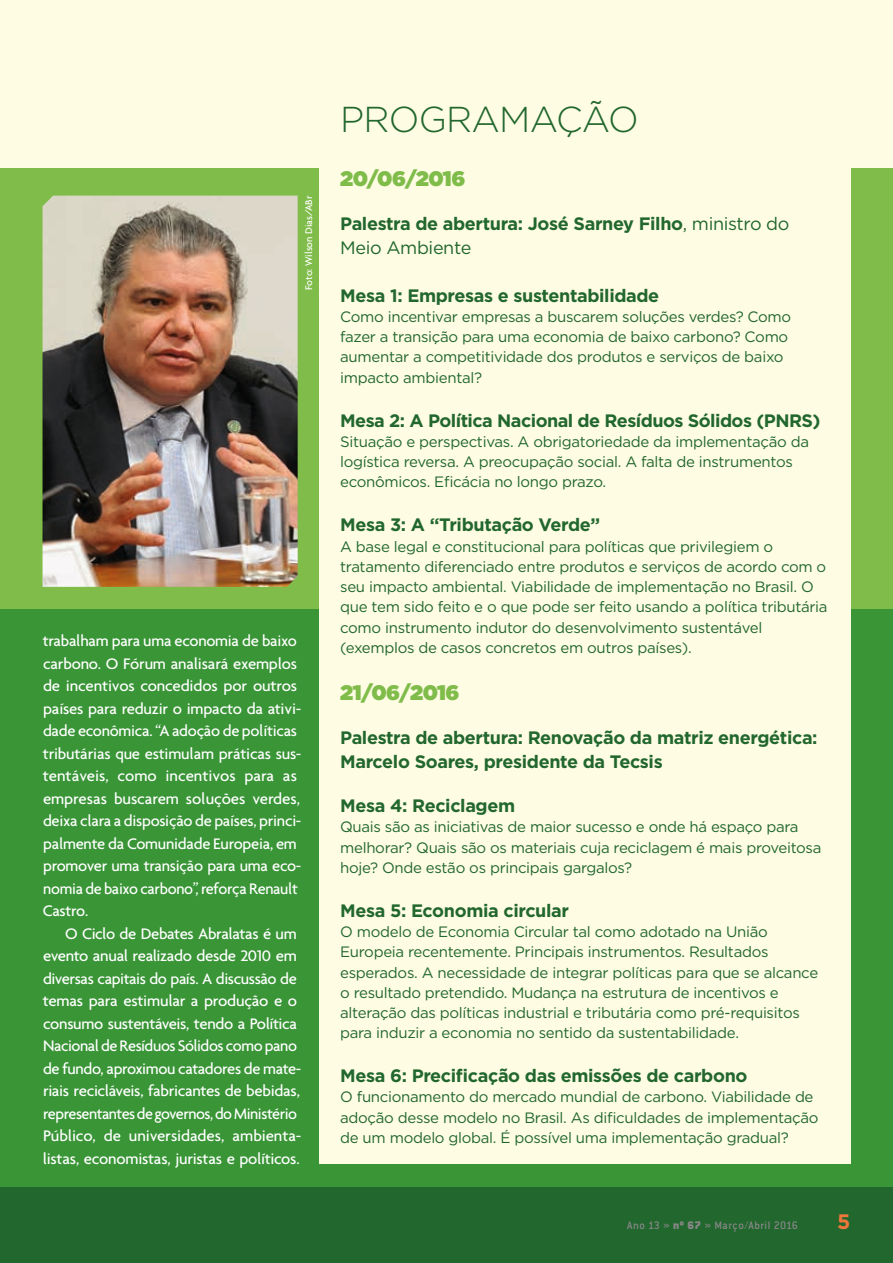
<style>
.page{position:relative;width:893px;height:1263px;background:#fffce4}
.page>*{position:absolute;margin:0;border:0;box-sizing:border-box;transform-origin:0 0}
.t1{font:300 36px "Gotham";letter-spacing:-.02em;color:#21672e}
.t2{font:900 21px "Gotham";letter-spacing:-.02em;color:#7fbc4a}
.t3{font:700 21px "Gotham";color:#ee763b}
.t4{font:700 18px/23.9px "Gotham";letter-spacing:-.02em;color:#21672e}
.t5{font:500 16.5px/22.5px "Agenda";letter-spacing:-.015em;color:#fff}
.t6{font:15px/20.2px "Gotham";letter-spacing:-.02em;color:#21672e}
.t7{font:500 12px "Conduit ITC Std";letter-spacing:.04em;color:#878787}
.t8{font:500 10.5px "Agenda";color:#fff}
.s1{font-weight:400}
.s2{font-weight:900}
</style>
<div class="page">
<div style="left:0;top:1186px;width:893px;height:77px;background:#21672e"></div>
<div style="left:0;top:608px;width:893px;height:578px;background:#399536"></div>
<div style="left:0;top:168px;width:893px;height:440px;background:#7fbc4a"></div>
<div style="left:319px;top:106px;width:531px;height:1058px;background:#fffce4"></div>
<img style="left:43px;top:196px;width:255px;height:391px">
<p class="t8" style="left:303px;top:290px;width:96px;rotate:-90deg">Foto: Wilson Dias/ABr</p>
<p class="t5" style="left:43px;top:629px;width:260px">trabalham para uma economia de baixo carbono. O Fórum analisará exemplos de incentivos concedidos por outros países para reduzir o impacto da ativi&shy;dade econômica. “A adoção de políticas tributárias que estimulam práticas sus&shy;tentáveis, como incentivos para as empresas buscarem soluções verdes, deixa clara a disposição de países, princi&shy;palmente da Comunidade Europeia, em promover uma transição para uma eco&shy;nomia de baixo carbono”, reforça Renault Castro.</p>
<p class="t5" style="left:43px;top:922px;width:260px;text-indent:22px">O Ciclo de Debates Abralatas é um evento anual realizado desde 2010 em diversas capitais do país. A discussão de temas para estimular a produção e o consumo sustentáveis, tendo a Política Nacional de Resíduos Sólidos como pano de fundo, aproximou catadores de mate&shy;riais recicláveis, fabricantes de bebidas, representantes de governos, do Ministério Público, de universidades, ambienta&shy;listas, economistas, juristas e políticos.</p>
<h1 class="t1" style="left:340px;top:96px;width:300px">PROGRAMAÇÃO</h1>
<h2 class="t2" style="left:340px;top:164px;width:127px">20/06/2016</h2>
<p class="t4" style="left:340px;top:212px;width:451px">Palestra de abertura: José Sarney Filho<span class="s1">, ministro do<br>Meio Ambiente</span></p>
<p class="t4" style="left:340px;top:283px;width:321px">Mesa 1: Empresas e sustentabilidade</p>
<p class="t6" style="left:340px;top:306px;width:453px">Como incentivar empresas a buscarem soluções verdes? Como fazer a transição para uma economia de baixo carbono? Como aumentar a competitividade dos produtos e serviços de baixo impacto ambiental?</p>
<p class="t4" style="left:340px;top:408px;width:482px">Mesa 2: A Política Nacional de Resíduos Sólidos (PNRS)</p>
<p class="t6" style="left:340px;top:431px;width:470px">Situação e perspectivas. A obrigatoriedade da implementação da logística reversa. A preocupação social. A falta de instrumentos econômicos. Eficácia no longo prazo.</p>
<p class="t4" style="left:340px;top:513px;width:262px">Mesa 3: A “Tributação Verde”</p>
<p class="t6" style="left:340px;top:536px;width:489px">A base legal e constitucional para políticas que privilegiem o tratamento diferenciado entre produtos e serviços de acordo com o seu impacto ambiental. Viabilidade de implementação no Brasil. O que tem sido feito e o que pode ser feito usando a política tributária como instrumento indutor do desenvolvimento sustentável (exemplos de casos concretos em outros países).</p>
<h2 class="t2" style="left:340px;top:678px;width:121px">21/06/2016</h2>
<p class="t4" style="left:340px;top:726px;width:479px">Palestra de abertura: Renovação da matriz energética:<br>Marcelo Soares, presidente da Tecsis</p>
<p class="t4" style="left:340px;top:794px;width:176px">Mesa 4: Reciclagem</p>
<p class="t6" style="left:340px;top:817px;width:483px">Quais são as iniciativas de maior sucesso e onde há espaço para melhorar? Quais são os materiais cuja reciclagem é mais proveitosa hoje? Onde estão os principais gargalos?</p>
<p class="t4" style="left:340px;top:898px;width:230px">Mesa 5: Economia circular</p>
<p class="t6" style="left:340px;top:921px;width:480px">O modelo de Economia Circular tal como adotado na União Europeia recentemente. Principais instrumentos. Resultados esperados. A necessidade de integrar políticas para que se alcance o resultado pretendido. Mudança na estrutura de incentivos e alteração das políticas industrial e tributária como pré-requisitos para induzir a economia no sentido da sustentabilidade.</p>
<p class="t4" style="left:340px;top:1064px;width:409px">Mesa 6: Precificação das emissões de carbono</p>
<p class="t6" style="left:340px;top:1087px;width:480px">O funcionamento do mercado mundial de carbono. Viabilidade de adoção desse modelo no Brasil. As dificuldades de implementação de um modelo global. É possível uma implementação gradual?</p>
<p class="t7" style="left:627px;top:1217px;width:172px">Ano 13 » <span class="s2">nº 67</span> » Março/Abril 2016</p>
<h2 class="t3" style="left:837px;top:1207px;width:15px">5</h2>
</div>
